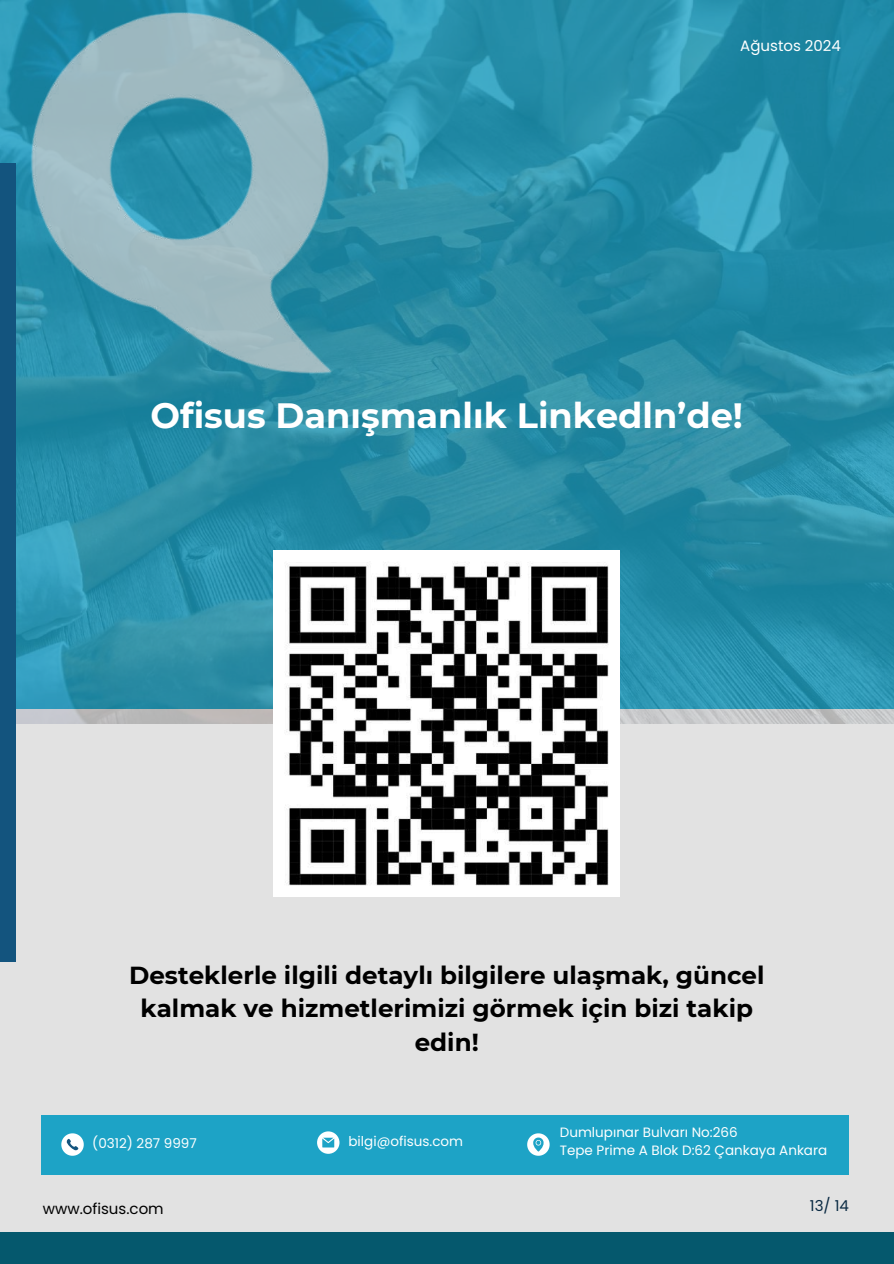
<style>
.page{position:relative;width:894px;height:1264px;background:#fff}
.page>*{position:absolute;margin:0;border:0;box-sizing:border-box;transform-origin:0 0}
.t1{font:700 35.1px "Montserrat";color:#fff}
.t2{font:700 24.6px/33.8px "Montserrat";color:#000;text-align:center}
.t3{font:15px "Poppins";color:#000}
.t4{font:15px "Poppins";color:#fff}
.t5{font:15px "Poppins";color:#0a2a43}
.t6{font:13.5px/18px "Poppins";color:#fff}
</style>
<div class="page">
<div style="left:0;top:708px;width:893px;height:555px;background:#e2e2e2"></div>
<img style="left:0;top:0;width:893px;height:723px">
<div style="left:0;top:164px;width:15px;height:798px;background:#13547e"></div>
<div style="left:0;top:1231px;width:893px;height:32px;background:#05586d"></div>
<div style="left:41px;top:1114px;width:807px;height:60px;background:#1da3c6"></div>
<svg style="left:61px;top:1133px;width:23px;height:22px"></svg>
<svg style="left:317px;top:1131px;width:22px;height:22px"></svg>
<svg style="left:527px;top:1133px;width:22px;height:22px"></svg>
<img style="left:15px;top:0;width:324px;height:381px">
<img style="left:274px;top:551px;width:345px;height:345px">
<p class="t4" style="left:740px;top:35px;width:102px">Ağustos 2024</p>
<h1 class="t1" style="left:150px;top:394px;width:594px">Ofisus Danışmanlık Linkedln’de!</h1>
<p class="t2" style="left:129px;top:957px;width:636px">Desteklerle ilgili detaylı bilgilere ulaşmak, güncel kalmak ve hizmetlerimizi görmek için bizi takip edin!</p>
<p class="t6" style="left:92px;top:1134px;width:106px">(0312) 287 9997</p>
<p class="t6" style="left:348px;top:1132px;width:116px">bilgi@ofisus.com</p>
<p class="t6" style="left:559px;top:1123px;width:269px">Dumlupınar Bulvarı No:266<br>Tepe Prime A Blok D:62 Çankaya Ankara</p>
<p class="t3" style="left:43px;top:1197px;width:122px">www.ofisus.com</p>
<p class="t5" style="left:809px;top:1195px;width:41px">13/ 14</p>
</div>
